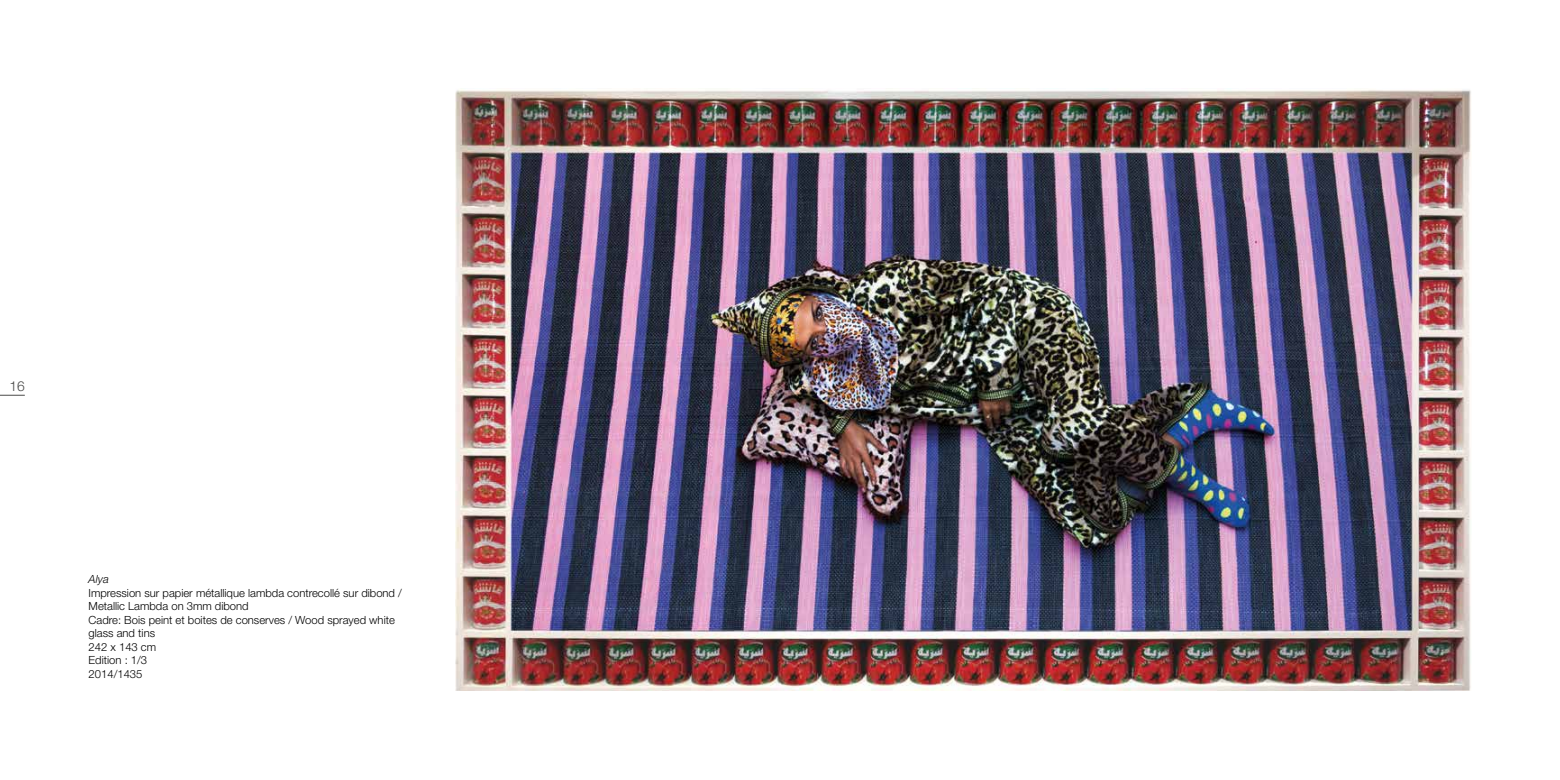
<style>
.page{position:relative;width:1560px;height:780px;background:#fff}
.page>*{position:absolute;margin:0;border:0;box-sizing:border-box;transform-origin:0 0}
.t1{font:300 13.75px "Helvetica Neue LT Std";color:#4a4a49}
.t2{font:300 11.25px/13.5px "Helvetica Neue LT Std";color:#000}
.t3{font:italic 300 11.25px "Helvetica Neue LT Pro";color:#000}
</style>
<div class="page">
<svg style="left:0;top:395px;width:25px;height:1px"></svg>
<img style="left:455px;top:90px;width:1015px;height:601px">
<p class="t1" style="left:10px;top:378px;width:17px">16</p>
<p class="t3" style="left:89px;top:572px;width:22px">Alya</p>
<p class="t2" style="left:89px;top:585px;width:315px">Impression sur papier métallique lambda contrecollé sur dibond /<br>Metallic Lambda on 3mm dibond<br>Cadre: Bois peint et boites de conserves / Wood sprayed white glass and tins<br>242 x 143 cm<br>Edition : 1/3<br>2014/1435</p>
</div>
